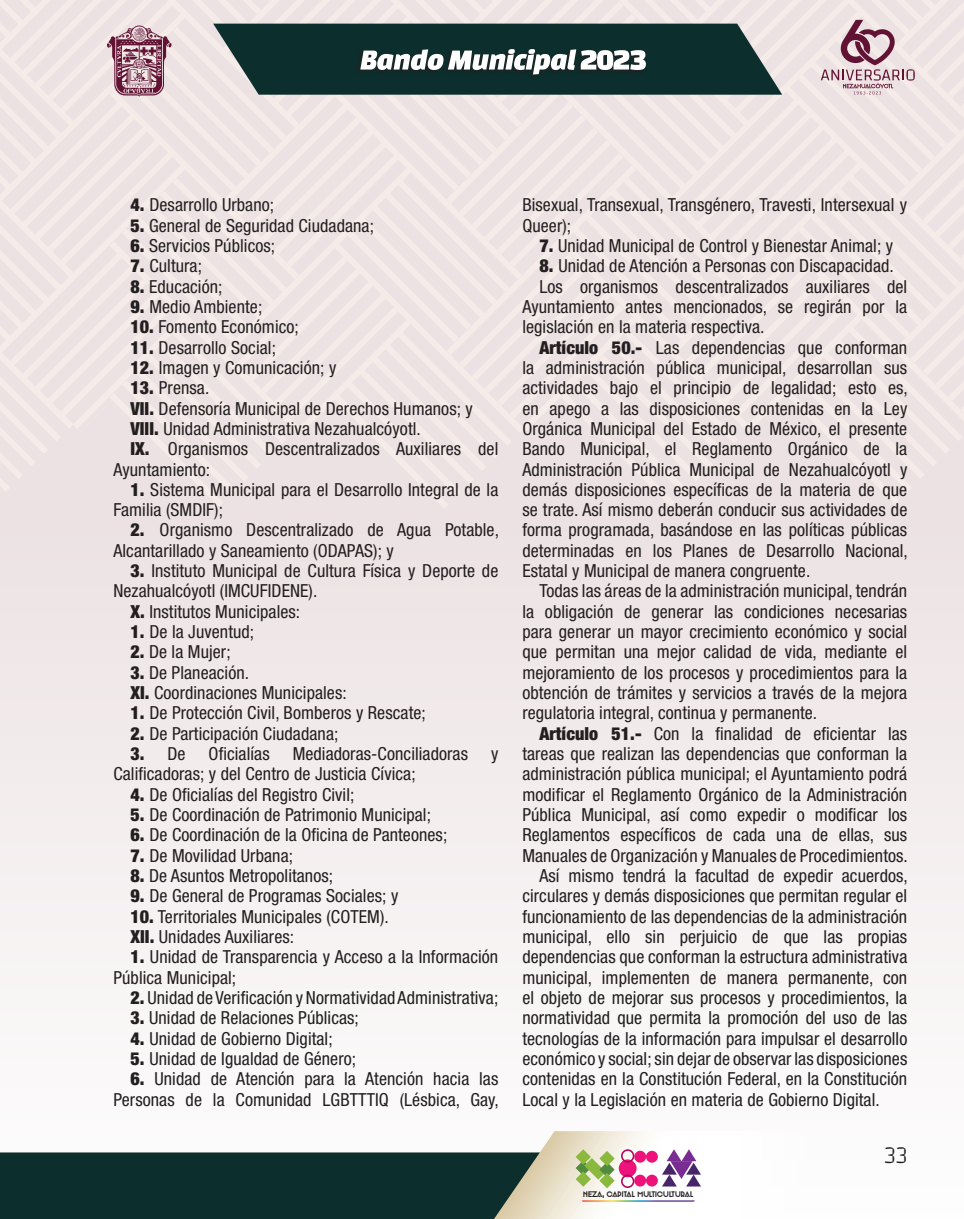
<style>
.page{position:relative;width:964px;height:1219px;background:#f4eeef}
.page>*{position:absolute;margin:0;border:0;box-sizing:border-box;transform-origin:0 0}
.t1{font:italic 30.4px "Changa One";letter-spacing:-.04em;color:#fff}
.t2{font:200 24px "Changa";color:#231f20}
.t3{font:condensed 18px/20.4px "Helvetica Neue LT Std";letter-spacing:.005em;color:#231f20}
.t4{font:900 condensed 18px "Helvetica Neue LT Std";color:#231f20}
.t5{font:900 7.4px "Artographie";letter-spacing:.02em;color:#231f20}
.s1{font-style:normal}
.s2{font-weight:900}
.s3{font-weight:400}
</style>
<div class="page">
<svg style="left:0;top:0;width:964px;height:509px;fill:#ece2e3"></svg>
<svg style="left:0;top:0;width:1px;height:141px"></svg>
<svg style="left:213px;top:24px;width:569px;height:71px;background:#244140"></svg>
<svg style="left:0;top:1131px;width:816px;height:88px"></svg>
<div style="left:355px;top:48px;width:291px;height:32px;background:#132928"></div>
<svg style="left:107px;top:26px;width:65px;height:71px"></svg>
<svg style="left:821px;top:20px;width:94px;height:74px"></svg>
<h1 class="t1" style="left:360px;top:43px;width:288px">Bando Municipal <span class="s1">2023</span></h1>
<p class="t3" style="left:130px;top:195px;width:145px"><span class="s2">4.</span> Desarrollo Urbano;</p>
<p class="t3" style="left:130px;top:215px;width:245px"><span class="s2">5.</span> General de Seguridad Ciudadana;</p>
<p class="t3" style="left:130px;top:235px;width:146px"><span class="s2">6.</span> Servicios Públicos;</p>
<p class="t3" style="left:130px;top:256px;width:73px"><span class="s2">7.</span> Cultura;</p>
<p class="t3" style="left:130px;top:276px;width:94px"><span class="s2">8.</span> Educación;</p>
<p class="t3" style="left:130px;top:296px;width:133px"><span class="s2">9.</span> Medio Ambiente;</p>
<p class="t3" style="left:130px;top:317px;width:170px"><span class="s2">10.</span> Fomento Económico;</p>
<p class="t3" style="left:130px;top:337px;width:147px"><span class="s2">11.</span> Desarrollo Social;</p>
<p class="t3" style="left:130px;top:357px;width:207px"><span class="s2">12.</span> Imagen y Comunicación; y</p>
<p class="t3" style="left:130px;top:378px;width:80px"><span class="s2">13.</span> Prensa.</p>
<p class="t3" style="left:130px;top:398px;width:344px"><span class="s2">VII.</span> Defensoría Municipal de Derechos Humanos; y</p>
<p class="t3" style="left:130px;top:418px;width:292px"><span class="s2">VIII.</span> Unidad Administrativa Nezahualcóyotl.</p>
<p class="t3" style="left:113px;top:438px;width:386px;text-indent:17px"><span class="s2">IX.</span> Organismos Descentralizados Auxiliares del<br>Ayuntamiento:</p>
<p class="t3" style="left:113px;top:479px;width:386px;text-indent:17px"><span class="s2">1.</span> Sistema Municipal para el Desarrollo Integral de la<br>Familia (SMDIF);</p>
<p class="t3" style="left:113px;top:520px;width:387px;text-indent:17px"><span class="s2">2.</span> Organismo Descentralizado de Agua Potable,<br>Alcantarillado y Saneamiento (ODAPAS); y</p>
<p class="t3" style="left:113px;top:560px;width:386px;text-indent:17px"><span class="s2">3.</span> Instituto Municipal de Cultura Física y Deporte de<br>Nezahualcóyotl (IMCUFIDENE).</p>
<p class="t3" style="left:130px;top:601px;width:171px"><span class="s2">X.</span> Institutos Municipales:</p>
<p class="t3" style="left:130px;top:621px;width:125px"><span class="s2">1.</span> De la Juventud;</p>
<p class="t3" style="left:130px;top:642px;width:102px"><span class="s2">2.</span> De la Mujer;</p>
<p class="t3" style="left:130px;top:662px;width:120px"><span class="s2">3.</span> De Planeación.</p>
<p class="t3" style="left:130px;top:682px;width:218px"><span class="s2">XI.</span> Coordinaciones Municipales:</p>
<p class="t3" style="left:130px;top:703px;width:297px"><span class="s2">1.</span> De Protección Civil, Bomberos y Rescate;</p>
<p class="t3" style="left:130px;top:723px;width:209px"><span class="s2">2.</span> De Participación Ciudadana;</p>
<p class="t4" style="left:130px;top:743px;width:57px">3. <span class="s3">De</span></p>
<p class="t3" style="left:209px;top:743px;width:63px">Oficialías</p>
<p class="t3" style="left:293px;top:743px;width:177px">Mediadoras-Conciliadoras</p>
<p class="t3" style="left:491px;top:743px;width:9px">y</p>
<p class="t3" style="left:113px;top:764px;width:304px">Calificadoras; y del Centro de Justicia Cívica;</p>
<p class="t3" style="left:130px;top:784px;width:226px"><span class="s2">4.</span> De Oficialías del Registro Civil;</p>
<p class="t3" style="left:130px;top:804px;width:302px"><span class="s2">5.</span> De Coordinación de Patrimonio Municipal;</p>
<p class="t3" style="left:130px;top:825px;width:318px"><span class="s2">6.</span> De Coordinación de la Oficina de Panteones;</p>
<p class="t3" style="left:130px;top:845px;width:164px"><span class="s2">7.</span> De Movilidad Urbana;</p>
<p class="t3" style="left:130px;top:865px;width:204px"><span class="s2">8.</span> De Asuntos Metropolitanos;</p>
<p class="t3" style="left:130px;top:886px;width:269px"><span class="s2">9.</span> De General de Programas Sociales; y</p>
<p class="t3" style="left:130px;top:906px;width:260px"><span class="s2">10.</span> Territoriales Municipales (COTEM).</p>
<p class="t3" style="left:130px;top:926px;width:165px"><span class="s2">XII.</span> Unidades Auxiliares:</p>
<p class="t3" style="left:113px;top:947px;width:386px;text-indent:17px"><span class="s2">1.</span> Unidad de Transparencia y Acceso a la Información<br>Pública Municipal;</p>
<p class="t3" style="left:130px;top:987px;width:369px"><span class="s2">2.</span> Unidad de Verificación y Normatividad Administrativa;</p>
<p class="t3" style="left:130px;top:1008px;width:230px"><span class="s2">3.</span> Unidad de Relaciones Públicas;</p>
<p class="t3" style="left:130px;top:1028px;width:204px"><span class="s2">4.</span> Unidad de Gobierno Digital;</p>
<p class="t3" style="left:130px;top:1048px;width:227px"><span class="s2">5.</span> Unidad de Igualdad de Género;</p>
<p class="t3" style="left:113px;top:1069px;width:387px;text-align:right"><span class="s2">6.</span> Unidad de Atención para la Atención hacia las<br>Personas de la Comunidad LGBTTTIQ (Lésbica, Gay,</p>
<p class="t3" style="left:522px;top:195px;width:386px">Bisexual, Transexual, Transgénero, Travesti, Intersexual y<br>Queer);</p>
<p class="t3" style="left:539px;top:235px;width:355px"><span class="s2">7.</span> Unidad Municipal de Control y Bienestar Animal; y</p>
<p class="t3" style="left:539px;top:256px;width:356px"><span class="s2">8.</span> Unidad de Atención a Personas con Discapacidad.</p>
<p class="t3" style="left:522px;top:276px;width:386px;text-align:justify;text-indent:17px">Los organismos descentralizados auxiliares del Ayuntamiento antes mencionados, se regirán por la legislación en la materia respectiva.</p>
<p class="t3" style="left:522px;top:337px;width:387px;text-align:justify;text-indent:17px"><span class="s2">Artículo 50.-</span> Las dependencias que conforman la administración pública municipal, desarrollan sus actividades bajo el principio de legalidad; esto es, en apego a las disposiciones contenidas en la Ley Orgánica Municipal del Estado de México, el presente Bando Municipal, el Reglamento Orgánico de la Administración Pública Municipal de Nezahualcóyotl y demás disposiciones específicas de la materia de que se trate. Así mismo deberán conducir sus actividades de forma programada, basándose en las políticas públicas determinadas en los Planes de Desarrollo Nacional, Estatal y Municipal de manera congruente.</p>
<p class="t3" style="left:522px;top:581px;width:386px;text-align:justify;text-indent:17px">Todas las áreas de la administración municipal, tendrán la obligación de generar las condiciones necesarias para generar un mayor crecimiento económico y social que permitan una mejor calidad de vida, mediante el mejoramiento de los procesos y procedimientos para la obtención de trámites y servicios a través de la mejora regulatoria integral, continua y permanente.</p>
<p class="t3" style="left:522px;top:723px;width:387px;text-align:justify;text-indent:17px"><span class="s2">Artículo 51.-</span> Con la finalidad de eficientar las tareas que realizan las dependencias que conforman la administración pública municipal; el Ayuntamiento podrá modificar el Reglamento Orgánico de la Administración Pública Municipal, así como expedir o modificar los Reglamentos específicos de cada una de ellas, sus Manuales de Organización y Manuales de Procedimientos.</p>
<p class="t3" style="left:522px;top:865px;width:387px;text-align:justify;text-indent:17px">Así mismo tendrá la facultad de expedir acuerdos, circulares y demás disposiciones que permitan regular el funcionamiento de las dependencias de la administración municipal, ello sin perjuicio de que las propias dependencias que conforman la estructura administrativa municipal, implementen de manera permanente, con el objeto de mejorar sus procesos y procedimientos, la normatividad que permita la promoción del uso de las tecnologías de la información para impulsar el desarrollo económico y social; sin dejar de observar las disposiciones contenidas en la Constitución Federal, en la Constitución Local y la Legislación en materia de Gobierno Digital.</p>
<p class="t5" style="left:583px;top:1190px;width:112px">NEZA, CAPITAL MULTICULTURAL</p>
<h2 class="t2" style="left:884px;top:1141px;width:25px">33</h2>
</div>
